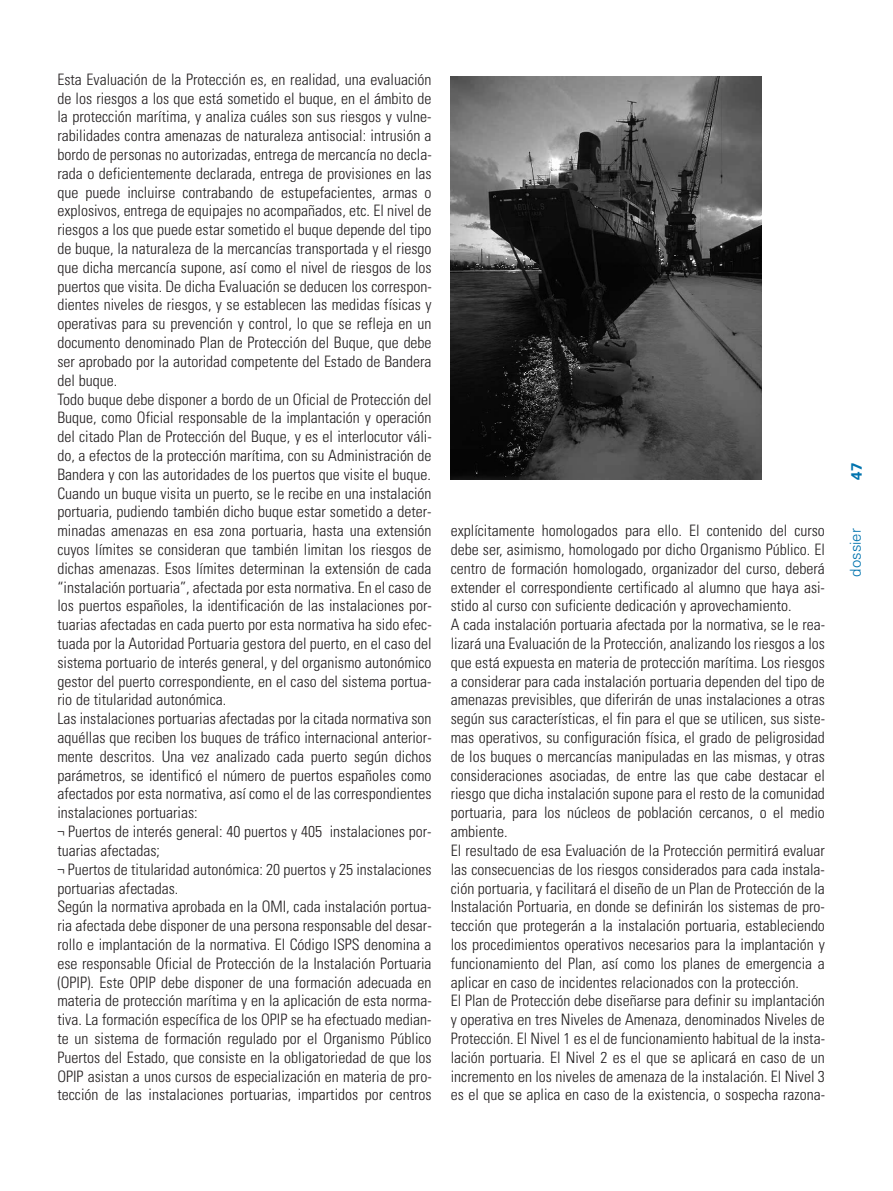
<style>
.page{position:relative;width:893px;height:1191px;background:#fff}
.page>*{position:absolute;margin:0;border:0;box-sizing:border-box;transform-origin:0 0}
.t1{font:300 condensed 15.75px/18.8px "Univers";color:#231f20}
.t2{font:300 15px "Univers";color:#0073ae}
.t3{font:700 15px "Univers";color:#0073ae}
</style>
<div class="page">
<img style="left:451px;top:77px;width:310px;height:403px">
<p class="t1" style="left:57px;top:71px;width:376px">Esta Evaluación de la Protección es, en realidad, una evaluación de los riesgos a los que está sometido el buque, en el ámbito de la protección marítima, y analiza cuáles son sus riesgos y vulne&shy;rabilidades contra amenazas de naturaleza antisocial: intrusión a bordo de personas no autorizadas, entrega de mercancía no decla&shy;rada o deficientemente declarada, entrega de provisiones en las que puede incluirse contrabando de estupefacientes, armas o explosivos, entrega de equipajes no acompañados, etc. El nivel de riesgos a los que puede estar sometido el buque depende del tipo de buque, la naturaleza de la mercancías transportada y el riesgo que dicha mercancía supone, así como el nivel de riesgos de los puertos que visita. De dicha Evaluación se deducen los correspon&shy;dientes niveles de riesgos, y se establecen las medidas físicas y operativas para su prevención y control, lo que se refleja en un documento denominado Plan de Protección del Buque, que debe ser aprobado por la autoridad competente del Estado de Bandera del buque.<br>Todo buque debe disponer a bordo de un Oficial de Protección del Buque, como Oficial responsable de la implantación y operación del citado Plan de Protección del Buque, y es el interlocutor váli&shy;do, a efectos de la protección marítima, con su Administración de Bandera y con las autoridades de los puertos que visite el buque.<br>Cuando un buque visita un puerto, se le recibe en una instalación portuaria, pudiendo también dicho buque estar sometido a deter&shy;minadas amenazas en esa zona portuaria, hasta una extensión cuyos límites se consideran que también limitan los riesgos de dichas amenazas. Esos límites determinan la extensión de cada “instalación portuaria”, afectada por esta normativa. En el caso de los puertos españoles, la identificación de las instalaciones por&shy;tuarias afectadas en cada puerto por esta normativa ha sido efec&shy;tuada por la Autoridad Portuaria gestora del puerto, en el caso del sistema portuario de interés general, y del organismo autonómico gestor del puerto correspondiente, en el caso del sistema portua&shy;rio de titularidad autonómica.<br>Las instalaciones portuarias afectadas por la citada normativa son aquéllas que reciben los buques de tráfico internacional anterior&shy;mente descritos. Una vez analizado cada puerto según dichos parámetros, se identificó el número de puertos españoles como afectados por esta normativa, así como el de las correspondientes instalaciones portuarias:<br>¬ Puertos de interés general: 40 puertos y 405 instalaciones por&shy;tuarias afectadas;<br>¬ Puertos de titularidad autonómica: 20 puertos y 25 instalaciones portuarias afectadas.<br>Según la normativa aprobada en la OMI, cada instalación portua&shy;ria afectada debe disponer de una persona responsable del desar&shy;rollo e implantación de la normativa. El Código ISPS denomina a ese responsable Oficial de Protección de la Instalación Portuaria (OPIP). Este OPIP debe disponer de una formación adecuada en materia de protección marítima y en la aplicación de esta norma&shy;tiva. La formación específica de los OPIP se ha efectuado median&shy;te un sistema de formación regulado por el Organismo Público Puertos del Estado, que consiste en la obligatoriedad de que los OPIP asistan a unos cursos de especialización en materia de pro&shy;tección de las instalaciones portuarias, impartidos por centros</p>
<p class="t1" style="left:451px;top:522px;width:376px">explícitamente homologados para ello. El contenido del curso debe ser, asimismo, homologado por dicho Organismo Público. El centro de formación homologado, organizador del curso, deberá extender el correspondiente certificado al alumno que haya asi&shy;stido al curso con suficiente dedicación y aprovechamiento.<br>A cada instalación portuaria afectada por la normativa, se le rea&shy;lizará una Evaluación de la Protección, analizando los riesgos a los que está expuesta en materia de protección marítima. Los riesgos a considerar para cada instalación portuaria dependen del tipo de amenazas previsibles, que diferirán de unas instalaciones a otras según sus características, el fin para el que se utilicen, sus siste&shy;mas operativos, su configuración física, el grado de peligrosidad de los buques o mercancías manipuladas en las mismas, y otras consideraciones asociadas, de entre las que cabe destacar el riesgo que dicha instalación supone para el resto de la comunidad portuaria, para los núcleos de población cercanos, o el medio ambiente.<br>El resultado de esa Evaluación de la Protección permitirá evaluar las consecuencias de los riesgos considerados para cada instala&shy;ción portuaria, y facilitará el diseño de un Plan de Protección de la Instalación Portuaria, en donde se definirán los sistemas de pro&shy;tección que protegerán a la instalación portuaria, estableciendo los procedimientos operativos necesarios para la implantación y funcionamiento del Plan, así como los planes de emergencia a aplicar en caso de incidentes relacionados con la protección.<br>El Plan de Protección debe diseñarse para definir su implantación y operativa en tres Niveles de Amenaza, denominados Niveles de Protección. El Nivel 1 es el de funcionamiento habitual de la insta&shy;lación portuaria. El Nivel 2 es el que se aplicará en caso de un incremento en los niveles de amenaza de la instalación. El Nivel 3 es el que se aplica en caso de la existencia, o sospecha razona-</p>
<p class="t3" style="left:851px;top:480px;width:19px;rotate:-90deg">47</p>
<p class="t2" style="left:850px;top:576px;width:50px;rotate:-90deg">dossier</p>
</div>
